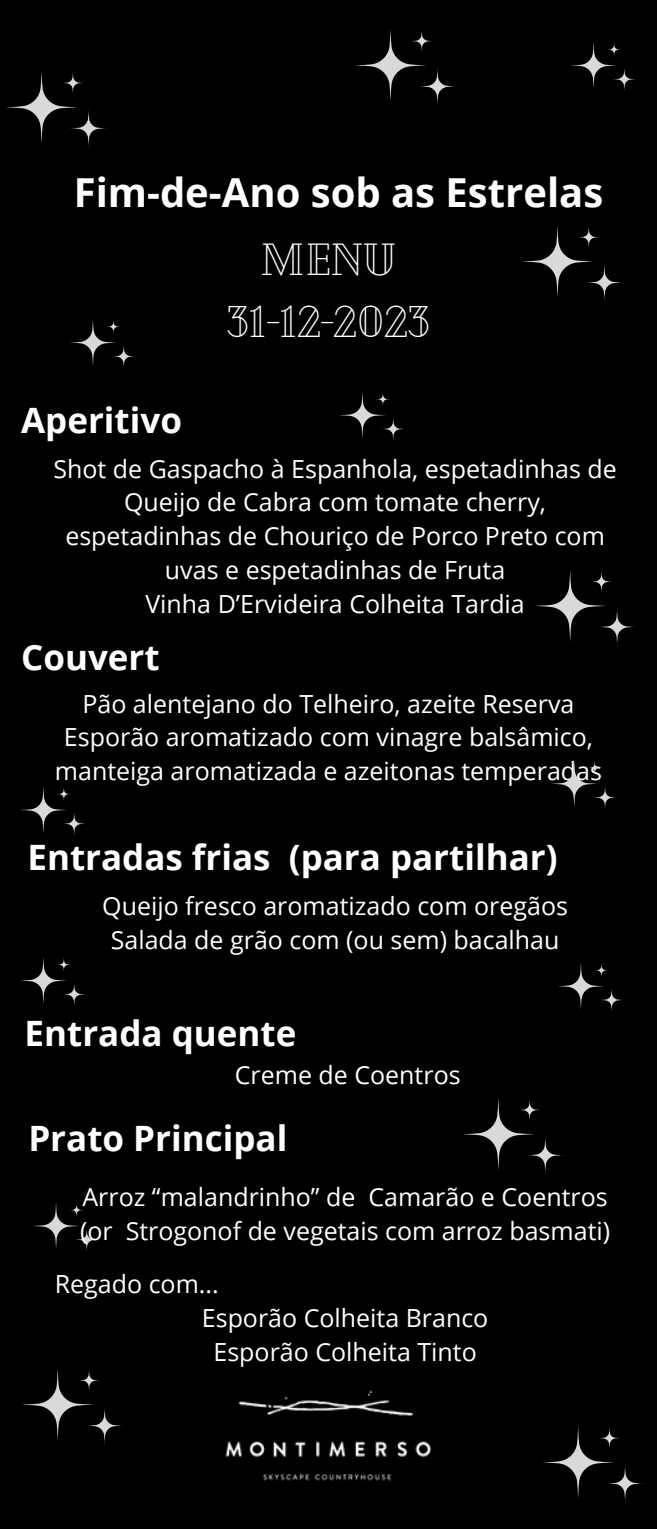
<style>
.page{position:relative;width:657px;height:1530px;background:#fff}
.page>*{position:absolute;margin:0;border:0;box-sizing:border-box;transform-origin:0 0}
.t1{font:45px "Cheque";color:#fff}
.t2{font:700 40px "Open Sans";color:#fff}
.t3{font:700 35px "Open Sans";color:#fff}
.t4{font:25px/33.8px "Open Sans";color:#fff;text-align:center}
</style>
<div class="page">
<div style="left:0;top:0;width:656px;height:1528px;background:#000"></div>
<svg style="left:6px;top:72px;width:101px;height:75px"></svg>
<svg style="left:463px;top:1099px;width:101px;height:75px"></svg>
<svg style="left:22px;top:1369px;width:101px;height:75px"></svg>
<svg style="left:535px;top:570px;width:101px;height:75px"></svg>
<svg style="left:522px;top:226px;width:101px;height:75px"></svg>
<svg style="left:543px;top:1427px;width:101px;height:75px"></svg>
<svg style="left:355px;top:30px;width:101px;height:75px"></svg>
<svg style="left:339px;top:392px;width:65px;height:48px"></svg>
<svg style="left:20px;top:957px;width:65px;height:49px"></svg>
<svg style="left:70px;top:320px;width:65px;height:48px"></svg>
<svg style="left:33px;top:1203px;width:65px;height:48px"></svg>
<svg style="left:570px;top:42px;width:66px;height:49px"></svg>
<svg style="left:21px;top:787px;width:64px;height:48px"></svg>
<img style="left:225px;top:1390px;width:206px;height:91px">
<svg style="left:558px;top:963px;width:64px;height:48px"></svg>
<svg style="left:551px;top:761px;width:65px;height:48px"></svg>
<p class="t2" style="left:74px;top:164px;width:530px">Fim-de-Ano sob as Estrelas</p>
<p class="t3" style="left:21px;top:396px;width:162px">Aperitivo</p>
<p class="t1" style="left:261px;top:230px;width:136px">MENU</p>
<p class="t1" style="left:227px;top:292px;width:204px">31-12-2023</p>
<p class="t4" style="left:53px;top:451px;width:564px">Shot de Gaspacho à Espanhola, espetadinhas de Queijo de Cabra com tomate cherry, espetadinhas de Chouriço de Porco Preto com uvas e espetadinhas de Fruta</p>
<p class="t4" style="left:145px;top:586px;width:381px">Vinha D’Ervideira Colheita Tardia</p>
<p class="t3" style="left:21px;top:632px;width:140px">Couvert</p>
<p class="t4" style="left:55px;top:686px;width:548px">Pão alentejano do Telheiro, azeite Reserva<br>Esporão aromatizado com vinagre balsâmico, manteiga aromatizada e azeitonas temperadas</p>
<p class="t3" style="left:27px;top:832px;width:531px">Entradas frias (para partilhar)</p>
<p class="t4" style="left:102px;top:889px;width:467px">Queijo fresco aromatizado com oregãos</p>
<p class="t4" style="left:111px;top:923px;width:450px">Salada de grão com (ou sem) bacalhau</p>
<p class="t3" style="left:25px;top:1009px;width:273px">Entrada quente</p>
<p class="t4" style="left:235px;top:1058px;width:227px">Creme de Coentros</p>
<p class="t3" style="left:28px;top:1114px;width:260px">Prato Principal</p>
<p class="t4" style="left:82px;top:1179px;width:526px">Arroz “malandrinho” de Camarão e Coentros</p>
<p class="t4" style="left:80px;top:1213px;width:531px">(or Strogonof de vegetais com arroz basmati)</p>
<p class="t4" style="left:55px;top:1267px;width:165px">Regado com...</p>
<p class="t4" style="left:202px;top:1300px;width:288px">Esporão Colheita Branco</p>
<p class="t4" style="left:213px;top:1334px;width:264px">Esporão Colheita Tinto</p>
</div>
